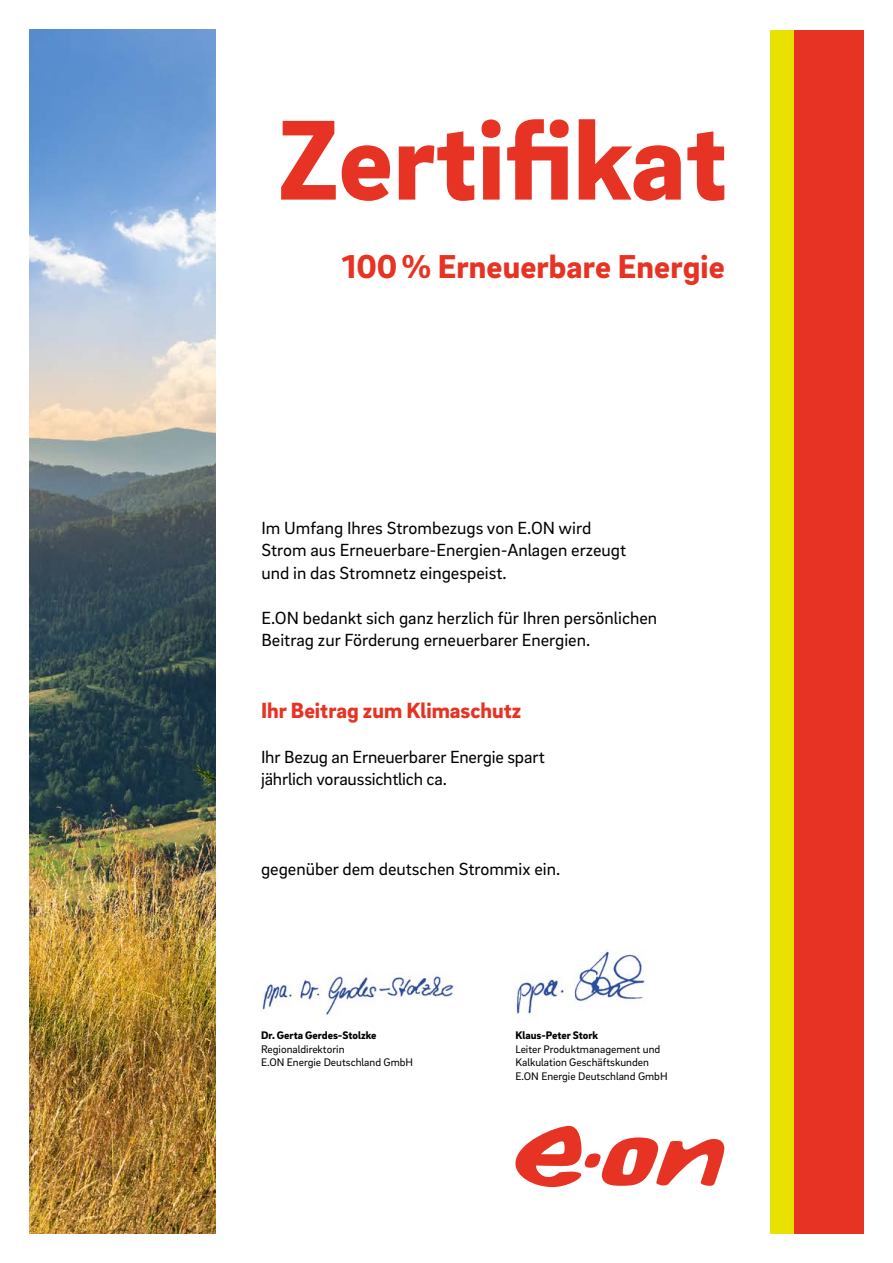
<style>
.page{position:relative;width:893px;height:1263px;background:#fff}
.page>*{position:absolute;margin:0;border:0;box-sizing:border-box;transform-origin:0 0}
.t1{font:900 116.4px "EON Brix Sans";color:#e63323}
.t2{font:900 33.9px "EON Brix Sans";color:#e63323}
.t3{font:900 22.5px "EON Brix Sans";color:#e63323}
.t4{font:18px/22.5px "EON Brix Sans";color:#000}
.t5{font:11.25px/13.5px "EON Brix Sans";color:#000}
.t6{font:900 11.25px "EON Brix Sans";color:#000}
</style>
<div class="page">
<svg style="left:515px;top:1126px;width:209px;height:61px"></svg>
<div style="left:771px;top:30px;width:23px;height:1203px;background:#e8e100"></div>
<img style="left:30px;top:30px;width:185px;height:1203px">
<img style="left:262px;top:973px;width:192px;height:42px">
<div style="left:794px;top:30px;width:69px;height:1203px;background:#e63323"></div>
<img style="left:514px;top:949px;width:133px;height:68px">
<h1 class="t1" style="left:278px;top:83px;width:451px">Zertifikat</h1>
<h2 class="t2" style="left:342px;top:244px;width:384px">100% Erneuerbare Energie</h2>
<p class="t4" style="left:261px;top:516px;width:366px">Im Umfang Ihres Strombezugs von E.ON wird<br>Strom aus Erneuerbare-Energien-Anlagen erzeugt und in das Stromnetz eingespeist.</p>
<p class="t4" style="left:261px;top:606px;width:397px">E.ON bedankt sich ganz herzlich für Ihren persönlichen<br>Beitrag zur Förderung erneuerbarer Energien.</p>
<p class="t3" style="left:261px;top:695px;width:262px">Ihr Beitrag zum Klimaschutz</p>
<p class="t4" style="left:261px;top:745px;width:285px">Ihr Bezug an Erneuerbarer Energie spart jährlich voraussichtlich ca.</p>
<p class="t4" style="left:261px;top:857px;width:301px">gegenüber dem deutschen Strommix ein.</p>
<p class="t6" style="left:261px;top:1028px;width:117px">Dr. Gerta Gerdes-Stolzke</p>
<p class="t5" style="left:261px;top:1042px;width:154px">Regionaldirektorin<br>E.ON Energie Deutschland GmbH</p>
<p class="t6" style="left:515px;top:1028px;width:84px">Klaus-Peter Stork</p>
<p class="t5" style="left:515px;top:1042px;width:154px">Leiter Produktmanagement und<br>Kalkulation Geschäftskunden<br>E.ON Energie Deutschland GmbH</p>
</div>
